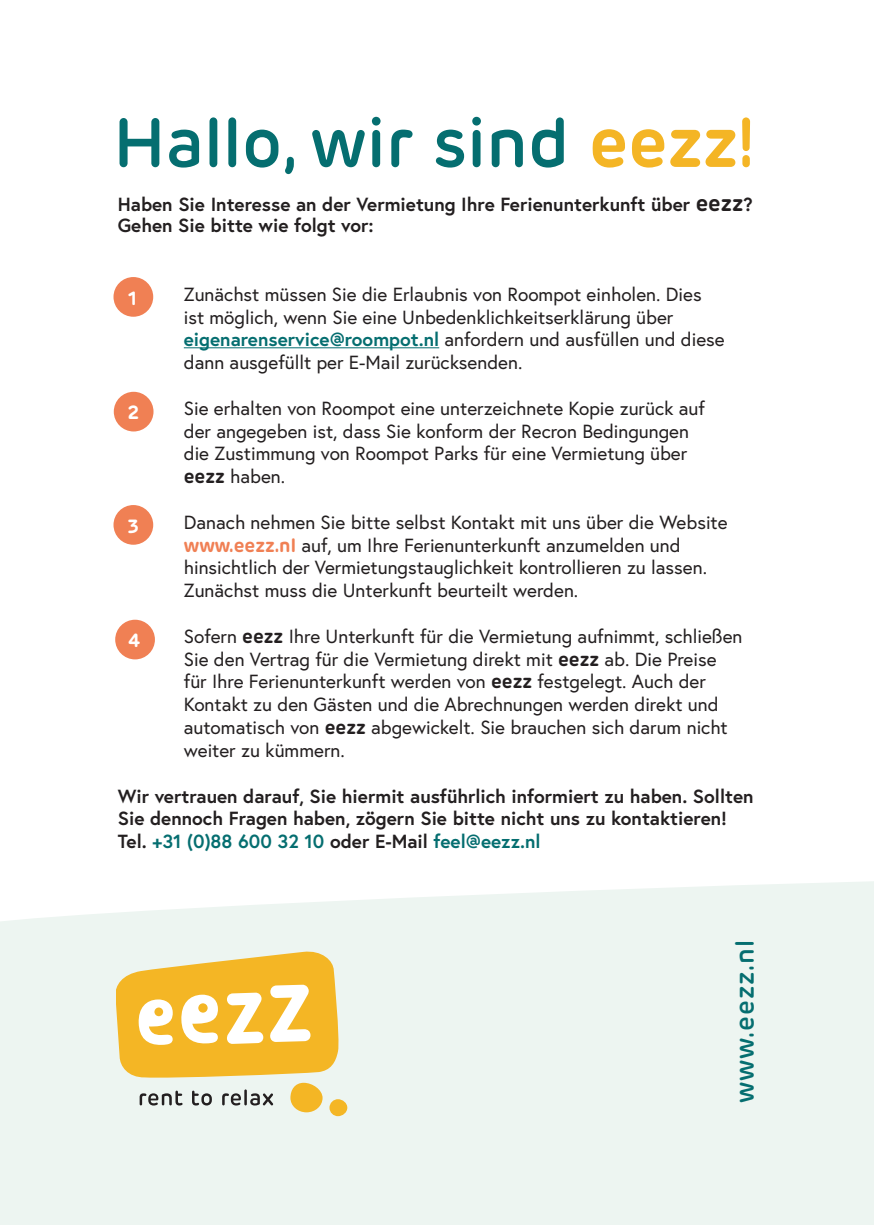
<style>
.page{position:relative;width:874px;height:1225px;background:#fff}
.page>*{position:absolute;margin:0;border:0;box-sizing:border-box;transform-origin:0 0}
.t1{font:600 69px "Rubrik New";color:#056e70}
.t2{font:600 26px "Rubrik New";letter-spacing:.04em;color:#056e70}
.t3{font:19px/22.8px "Europa";color:#231f20}
.t4{font:700 19px/22.8px "Europa";color:#231f20}
.t5{font:700 19px "Rubrik New";color:#fff}
.s1{font-weight:700;color:#f4b525}
.s2{color:#f4b525}
.s3{font-family:"Rubrik New";font-size:22px}
.s4{font-weight:700;color:#056e70}
.s5{font-family:"Rubrik New";font-weight:700}
.s6{font-family:"Rubrik New";font-weight:700;color:#f08054}
.s7{color:#056e70}
</style>
<div class="page">
<div style="left:115px;top:620px;width:40px;height:39px;background:#f08054;border-radius:50%"></div>
<div style="left:113px;top:505px;width:40px;height:40px;background:#f08054;border-radius:50%"></div>
<div style="left:114px;top:392px;width:39px;height:39px;background:#f08054;border-radius:50%"></div>
<div style="left:113px;top:277px;width:40px;height:40px;background:#f08054;border-radius:50%"></div>
<hr style="left:184px;top:347px;width:255px;height:1px;background:#056e70">
<div style="left:0;top:881px;width:873px;height:344px;background:#edf5f1"></div>
<div style="left:329px;top:1099px;width:18px;height:17px;background:#f4b625;border-radius:50%"></div>
<svg style="left:116px;top:949px;width:224px;height:163px;background:#efce7a"></svg>
<p class="t1" style="left:113px;top:101px;width:641px">Hallo, wir sind <span class="s1">eezz</span><span class="s2">!</span></p>
<p class="t4" style="left:118px;top:194px;width:636px;line-height:21px">Haben Sie Interesse an der Vermietung Ihre Ferienunterkunft über <span class="s3">eezz</span>?<br>Gehen Sie bitte wie folgt vor:</p>
<p class="t5" style="left:128px;top:286px;width:11px">1</p>
<p class="t3" style="left:184px;top:282px;width:542px">Zunächst müssen Sie die Erlaubnis von Roompot einholen. Dies ist möglich, wenn Sie eine Unbedenklichkeitserklärung über <span class="s4">eigenarenservice@roompot.nl</span> anfordern und ausfüllen und diese dann ausgefüllt per E-Mail zurücksenden.</p>
<p class="t5" style="left:128px;top:400px;width:13px">2</p>
<p class="t3" style="left:184px;top:396px;width:522px">Sie erhalten von Roompot eine unterzeichnete Kopie zurück auf der angegeben ist, dass Sie konform der Recron Bedingungen die Zustimmung von Roompot Parks für eine Vermietung über <span class="s5">eezz</span> haben.</p>
<p class="t5" style="left:128px;top:514px;width:13px">3</p>
<p class="t3" style="left:184px;top:510px;width:545px">Danach nehmen Sie bitte selbst Kontakt mit uns über die Website <span class="s6">www.eezz.nl</span> auf, um Ihre Ferienunterkunft anzumelden und hinsichtlich der Vermietungstauglichkeit kontrollieren zu lassen.<br>Zunächst muss die Unterkunft beurteilt werden.</p>
<p class="t5" style="left:128px;top:628px;width:14px">4</p>
<p class="t3" style="left:184px;top:624px;width:560px">Sofern <span class="s5">eezz</span> Ihre Unterkunft für die Vermietung aufnimmt, schließen Sie den Vertrag für die Vermietung direkt mit <span class="s5">eezz</span> ab. Die Preise für Ihre Ferienunterkunft werden von <span class="s5">eezz</span> festgelegt. Auch der Kontakt zu den Gästen und die Abrechnungen werden direkt und automatisch von <span class="s5">eezz</span> abgewickelt. Sie brauchen sich darum nicht weiter zu kümmern.</p>
<p class="t4" style="left:118px;top:784px;width:637px">Wir vertrauen darauf, Sie hiermit ausführlich informiert zu haben. Sollten<br>Sie dennoch Fragen haben, zögern Sie bitte nicht uns zu kontaktieren!<br>Tel. <span class="s7">+31 (0)88 600 32 10</span> oder E-Mail <span class="s7">feel@eezz.nl</span></p>
<p class="t2" style="left:728px;top:1103px;width:165px;rotate:-90deg">www.eezz.nl</p>
</div>
